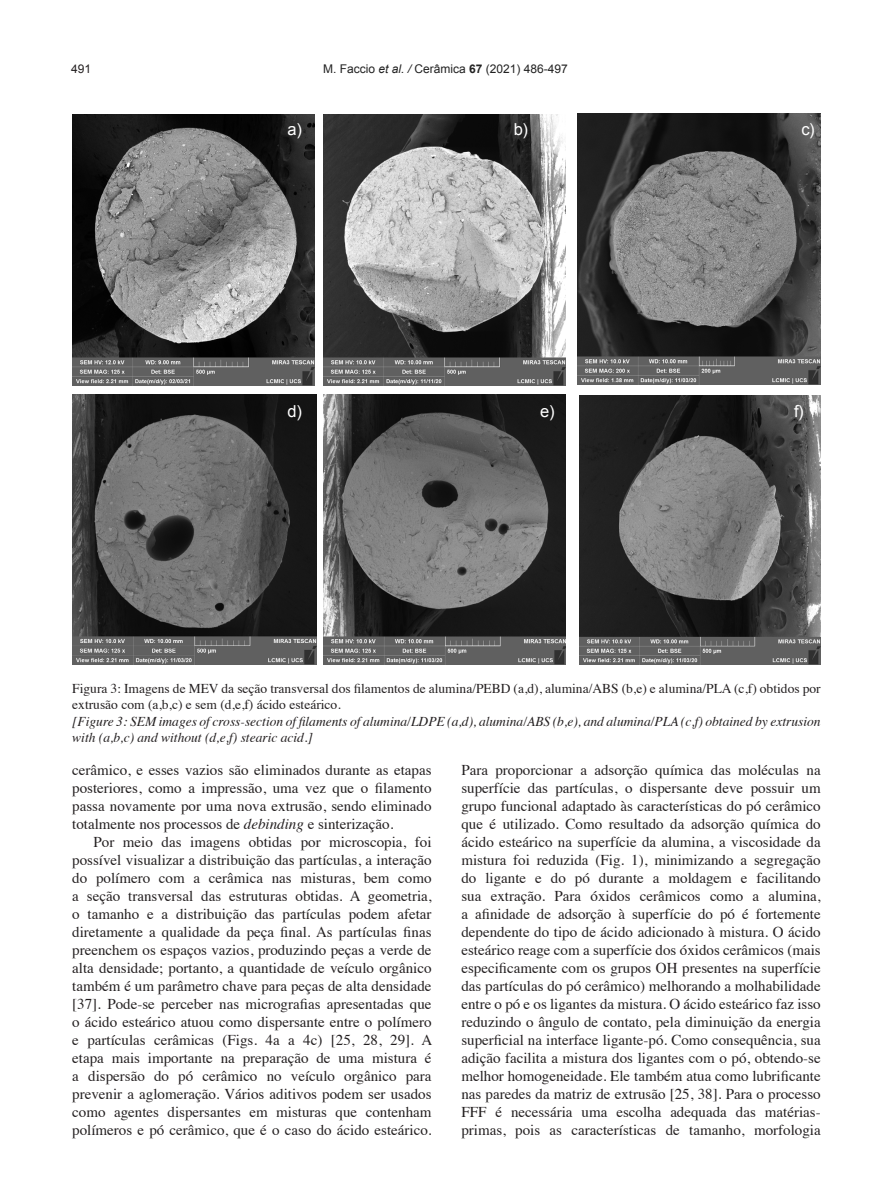
<style>
.page{position:relative;width:893px;height:1191px;background:#fff}
.page>*{position:absolute;margin:0;border:0;box-sizing:border-box;transform-origin:0 0}
.t1{font:16.5px "Arial";color:#fff}
.t2{font:15px/18px "Times";color:#231f20;text-align:justify}
.t3{font:italic 13.5px/16.2px "Times";color:#231f20}
.t4{font:13.5px/16.2px "Times";color:#231f20}
.t5{font:12px "Arial";color:#222}
.t6{font:12px "Arial";color:#231f20}
.s1{font-style:italic}
.s2{font-weight:700}
</style>
<div class="page">
<img style="left:72px;top:114px;width:242px;height:271px">
<img style="left:323px;top:114px;width:243px;height:271px">
<img style="left:578px;top:114px;width:242px;height:270px">
<img style="left:72px;top:395px;width:245px;height:269px">
<img style="left:323px;top:395px;width:243px;height:269px">
<img style="left:579px;top:395px;width:241px;height:269px">
<p class="t6" style="left:71px;top:60px;width:22px">491</p>
<p class="t1" style="left:288px;top:119px;width:16px">a)</p>
<p class="t5" style="left:323px;top:60px;width:246px">M. Faccio <span class="s1">et al. /</span> Cerâmica <span class="s2">67</span> (2021) 486-497</p>
<p class="t1" style="left:514px;top:119px;width:16px">b)</p>
<p class="t1" style="left:801px;top:119px;width:15px">c)</p>
<p class="t1" style="left:288px;top:400px;width:16px">d)</p>
<p class="t1" style="left:540px;top:400px;width:16px">e)</p>
<p class="t1" style="left:794px;top:400px;width:11px">f)</p>
<p class="t4" style="left:72px;top:679px;width:750px">Figura 3: Imagens de MEV da seção transversal dos filamentos de alumina/PEBD (a,d), alumina/ABS (b,e) e alumina/PLA (c,f) obtidos por extrusão com (a,b,c) e sem (d,e,f) ácido esteárico.</p>
<p class="t3" style="left:72px;top:712px;width:750px">[Figure 3: SEM images of cross-section of filaments of alumina/LDPE (a,d), alumina/ABS (b,e), and alumina/PLA (c,f) obtained by extrusion with (a,b,c) and without (d,e,f) stearic acid.]</p>
<p class="t2" style="left:72px;top:759px;width:361px">cerâmico, e esses vazios são eliminados durante as etapas posteriores, como a impressão, uma vez que o filamento passa novamente por uma nova extrusão, sendo eliminado totalmente nos processos de <span class="s1">debinding</span> e sinterização.</p>
<p class="t2" style="left:72px;top:831px;width:362px;text-indent:21px">Por meio das imagens obtidas por microscopia, foi possível visualizar a distribuição das partículas, a interação do polímero com a cerâmica nas misturas, bem como a seção transversal das estruturas obtidas. A geometria, o tamanho e a distribuição das partículas podem afetar diretamente a qualidade da peça final. As partículas finas preenchem os espaços vazios, produzindo peças a verde de alta densidade; portanto, a quantidade de veículo orgânico também é um parâmetro chave para peças de alta densidade [37]. Pode-se perceber nas micrografias apresentadas que o ácido esteárico atuou como dispersante entre o polímero e partículas cerâmicas (Figs. 4a a 4c) [25, 28, 29]. A etapa mais importante na preparação de uma mistura é a dispersão do pó cerâmico no veículo orgânico para prevenir a aglomeração. Vários aditivos podem ser usados como agentes dispersantes em misturas que contenham polímeros e pó cerâmico, que é o caso do ácido esteárico.</p>
<p class="t2" style="left:461px;top:759px;width:361px">Para proporcionar a adsorção química das moléculas na superfície das partículas, o dispersante deve possuir um grupo funcional adaptado às características do pó cerâmico que é utilizado. Como resultado da adsorção química do ácido esteárico na superfície da alumina, a viscosidade da mistura foi reduzida (Fig. 1), minimizando a segregação do ligante e do pó durante a moldagem e facilitando sua extração. Para óxidos cerâmicos como a alumina, a afinidade de adsorção à superfície do pó é fortemente dependente do tipo de ácido adicionado à mistura. O ácido esteárico reage com a superfície dos óxidos cerâmicos (mais especificamente com os grupos OH presentes na superfície das partículas do pó cerâmico) melhorando a molhabilidade entre o pó e os ligantes da mistura. O ácido esteárico faz isso reduzindo o ângulo de contato, pela diminuição da energia superficial na interface ligante-pó. Como consequência, sua adição facilita a mistura dos ligantes com o pó, obtendo-se melhor homogeneidade. Ele também atua como lubrificante nas paredes da matriz de extrusão [25, 38]. Para o processo FFF é necessária uma escolha adequada das matérias&shy;primas, pois as características de tamanho, morfologia</p>
</div>
